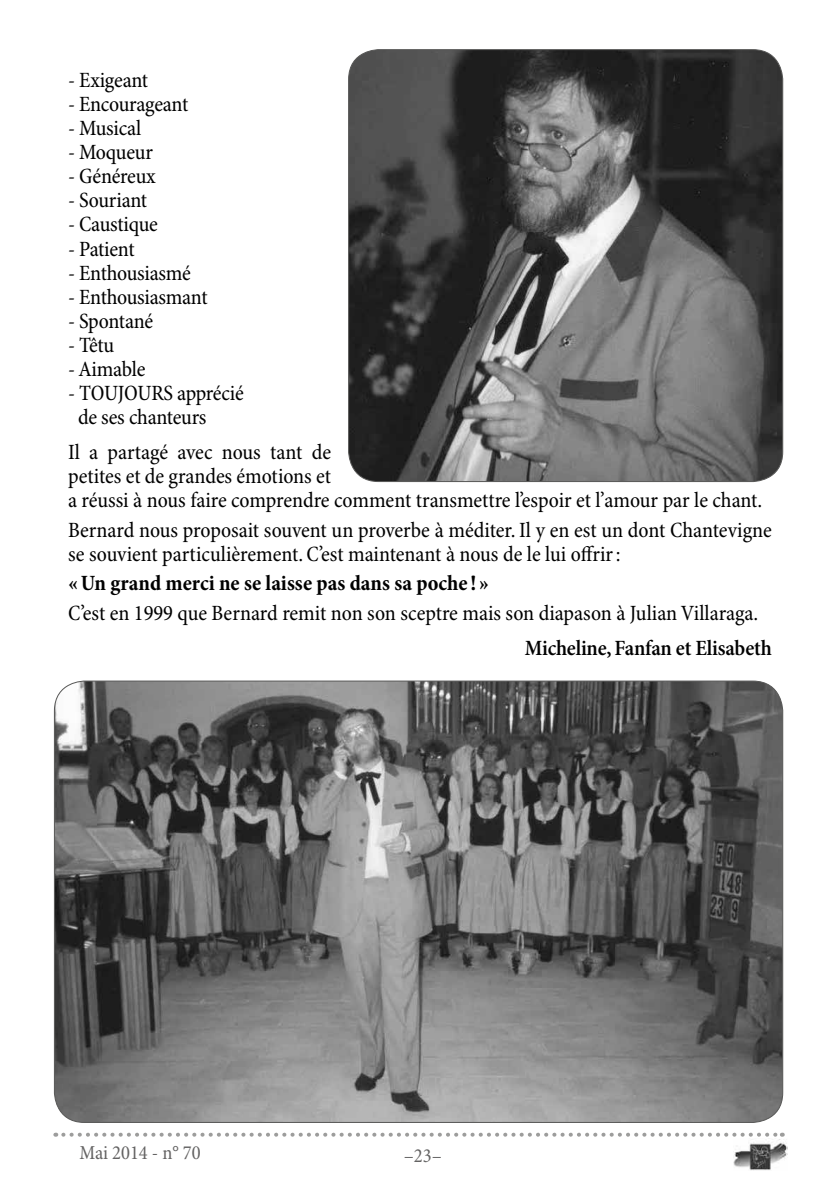
<style>
.page{position:relative;width:840px;height:1191px;background:#fff}
.page>*{position:absolute;margin:0;border:0;box-sizing:border-box;transform-origin:0 0}
.t1{font:condensed 22px/24px "Minion Pro";letter-spacing:-.01em;color:#000}
.t2{font:700 condensed 22px "Minion Pro";color:#000}
.t3{font:600 condensed 22px "Minion Pro";letter-spacing:-.01em;color:#000}
.t4{font:condensed 20px "Minion Pro";color:#646363}
</style>
<div class="page">
<svg style="left:63px;top:1132px;width:719px;height:4px"></svg>
<img style="left:733px;top:1139px;width:53px;height:31px">
<img style="left:54px;top:681px;width:728px;height:441px">
<img style="left:348px;top:50px;width:434px;height:431px">
<p class="t1" style="left:68px;top:69px;width:81px">- Exigeant</p>
<p class="t1" style="left:68px;top:93px;width:122px">- Encourageant</p>
<p class="t1" style="left:68px;top:117px;width:75px">- Musical</p>
<p class="t1" style="left:68px;top:141px;width:86px">- Moqueur</p>
<p class="t1" style="left:68px;top:165px;width:89px">- Généreux</p>
<p class="t1" style="left:68px;top:189px;width:80px">- Souriant</p>
<p class="t1" style="left:68px;top:213px;width:91px">- Caustique</p>
<p class="t1" style="left:68px;top:237px;width:68px">- Patient</p>
<p class="t1" style="left:68px;top:261px;width:124px">- Enthousiasmé</p>
<p class="t1" style="left:68px;top:285px;width:141px">- Enthousiasmant</p>
<p class="t1" style="left:68px;top:309px;width:87px">- Spontané</p>
<p class="t1" style="left:68px;top:333px;width:48px">- Têtu</p>
<p class="t1" style="left:68px;top:357px;width:79px">- Aimable</p>
<p class="t1" style="left:78px;top:381px;width:167px;text-indent:-10px">- TOUJOURS apprécié de ses chanteurs</p>
<p class="t1" style="left:68px;top:441px;width:695px">Il a partagé avec nous tant de<br>petites et de grandes émotions et<br>a réussi à nous faire comprendre comment transmettre l’espoir et l’amour par le chant.</p>
<p class="t1" style="left:68px;top:518px;width:705px">Bernard nous proposait souvent un proverbe à méditer. Il y en est un dont Chantevigne se souvient particulièrement. C’est maintenant à nous de le lui offrir:</p>
<p class="t2" style="left:68px;top:568px;width:422px">«Un grand merci ne se laisse pas dans sa poche ! »</p>
<p class="t1" style="left:68px;top:602px;width:691px">C’est en 1999 que Bernard remit non son sceptre mais son diapason à Julian Villaraga.</p>
<p class="t3" style="left:524px;top:635px;width:248px">Micheline, Fanfan et Elisabeth</p>
<p class="t4" style="left:79px;top:1140px;width:123px">Mai 2014 - n° 70</p>
<p class="t4" style="left:403px;top:1143px;width:40px">–23–</p>
</div>
